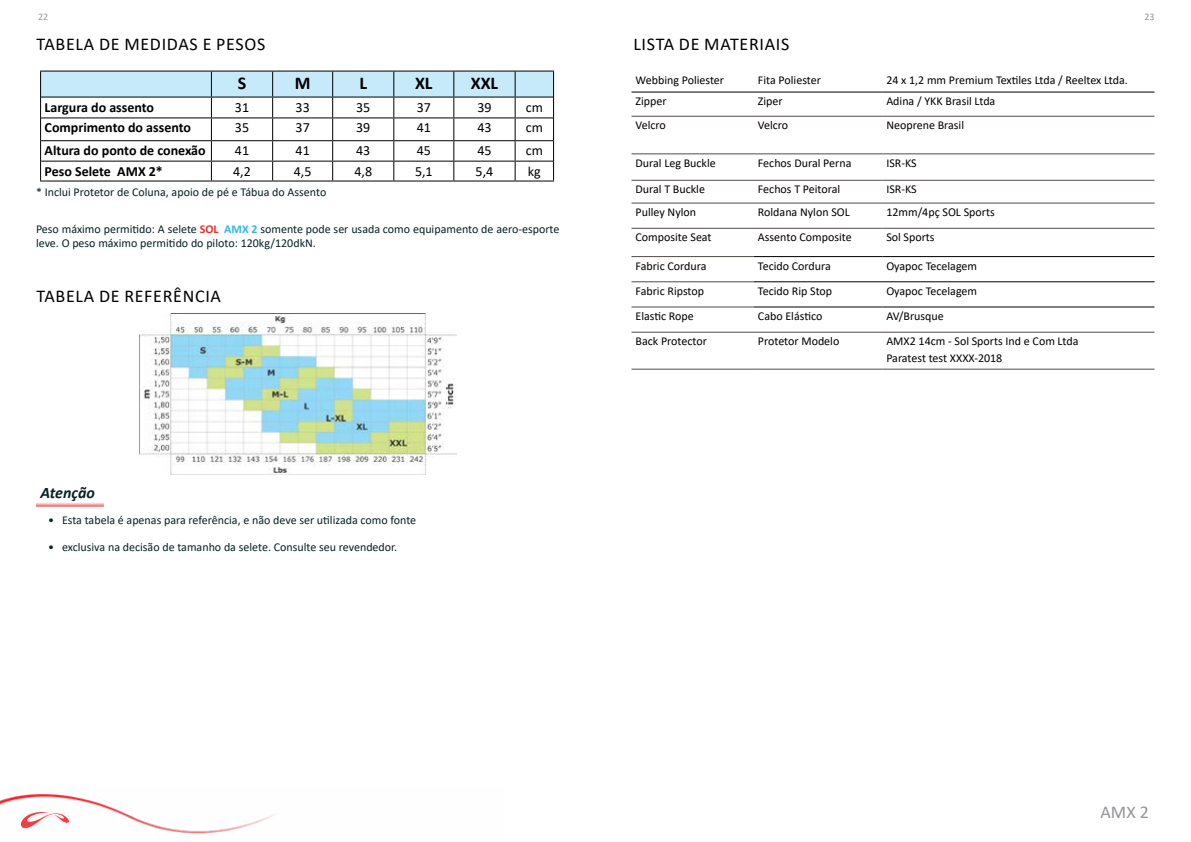
<style>
.page{position:relative;width:1191px;height:842px;background:#fff}
.page>*{position:absolute;margin:0;border:0;box-sizing:border-box;transform-origin:0 0}
.t1{font:18px "Calibri";letter-spacing:.04em;color:#000}
.t2{font:700 18px "Calibri";color:#000}
.t3{font:18px "Calibri";color:#939598}
.t4{font:italic 700 16px "Calibri";letter-spacing:-.005em;color:#062224}
.t5{font:700 14px "Calibri";color:#000}
.t6{font:14px "Calibri";color:#000}
.t7{font:12px/16.4px "Calibri";color:#000}
.t8{font:12px/14.4px "Calibri";color:#062224}
.t9{font:10px "Calibri";color:#939598}
.s1{font-weight:700;color:#ee2d2f}
.s2{font-weight:700;color:#32b6e9}
</style>
<div class="page">
<img style="left:0;top:793px;width:274px;height:41px">
<img style="left:21px;top:812px;width:48px;height:16px">
<hr style="left:40px;top:181px;width:171px;height:1px;background:#000">
<hr style="left:211px;top:181px;width:62px;height:1px;background:#000">
<hr style="left:273px;top:181px;width:60px;height:1px;background:#000">
<hr style="left:333px;top:181px;width:61px;height:1px;background:#000">
<hr style="left:394px;top:181px;width:60px;height:1px;background:#000">
<hr style="left:454px;top:181px;width:61px;height:1px;background:#000">
<hr style="left:515px;top:181px;width:39px;height:1px;background:#000">
<svg style="left:40px;top:71px;width:514px;height:110px"></svg>
<img style="left:139px;top:314px;width:317px;height:160px">
<svg style="left:36px;top:503px;width:68px;height:4px"></svg>
<hr style="left:631px;top:116px;width:123px;height:1px;background:#524b48">
<hr style="left:754px;top:116px;width:128px;height:1px;background:#524b48">
<hr style="left:882px;top:116px;width:272px;height:1px;background:#524b48">
<hr style="left:631px;top:153px;width:123px;height:1px;background:#524b48">
<hr style="left:754px;top:153px;width:128px;height:1px;background:#524b48">
<hr style="left:882px;top:153px;width:272px;height:1px;background:#524b48">
<hr style="left:631px;top:180px;width:123px;height:1px;background:#524b48">
<hr style="left:754px;top:180px;width:128px;height:1px;background:#524b48">
<hr style="left:882px;top:180px;width:272px;height:1px;background:#524b48">
<hr style="left:631px;top:203px;width:123px;height:1px;background:#524b48">
<hr style="left:754px;top:203px;width:128px;height:1px;background:#524b48">
<hr style="left:882px;top:203px;width:272px;height:1px;background:#524b48">
<hr style="left:631px;top:228px;width:123px;height:1px;background:#524b48">
<hr style="left:754px;top:228px;width:128px;height:1px;background:#524b48">
<hr style="left:882px;top:228px;width:272px;height:1px;background:#524b48">
<hr style="left:631px;top:256px;width:123px;height:1px;background:#524b48">
<hr style="left:631px;top:281px;width:123px;height:1px;background:#524b48">
<hr style="left:631px;top:306px;width:123px;height:1px;background:#524b48">
<hr style="left:631px;top:332px;width:123px;height:1px;background:#524b48">
<hr style="left:754px;top:332px;width:128px;height:1px;background:#524b48">
<hr style="left:882px;top:332px;width:272px;height:1px;background:#524b48">
<hr style="left:631px;top:369px;width:123px;height:1px;background:#524b48">
<hr style="left:754px;top:369px;width:128px;height:1px;background:#524b48">
<hr style="left:882px;top:369px;width:272px;height:1px;background:#524b48">
<hr style="left:631px;top:92px;width:123px;height:1px;background:#000">
<hr style="left:754px;top:92px;width:128px;height:1px;background:#000">
<hr style="left:882px;top:92px;width:272px;height:1px;background:#000">
<hr style="left:754px;top:256px;width:128px;height:1px;background:#000">
<hr style="left:882px;top:256px;width:272px;height:1px;background:#000">
<hr style="left:754px;top:281px;width:128px;height:1px;background:#000">
<hr style="left:882px;top:281px;width:272px;height:1px;background:#000">
<hr style="left:754px;top:306px;width:128px;height:1px;background:#000">
<hr style="left:882px;top:306px;width:272px;height:1px;background:#000">
<p class="t9" style="left:38px;top:9px;width:12px">22</p>
<p class="t9" style="left:1144px;top:9px;width:12px">23</p>
<h1 class="t1" style="left:36px;top:31px;width:230px">TABELA DE MEDIDAS E PESOS</h1>
<h1 class="t2" style="left:238px;top:70px;width:10px">S</h1>
<h1 class="t2" style="left:295px;top:70px;width:17px">M</h1>
<h1 class="t2" style="left:359px;top:70px;width:9px">L</h1>
<h1 class="t2" style="left:415px;top:70px;width:19px">XL</h1>
<h1 class="t2" style="left:471px;top:70px;width:29px">XXL</h1>
<p class="t5" style="left:45px;top:97px;width:111px">Largura do assento</p>
<p class="t6" style="left:235px;top:97px;width:16px">31</p>
<p class="t6" style="left:295px;top:97px;width:16px">33</p>
<p class="t6" style="left:356px;top:97px;width:16px">35</p>
<p class="t6" style="left:417px;top:97px;width:16px">37</p>
<p class="t6" style="left:477px;top:97px;width:16px">39</p>
<p class="t6" style="left:526px;top:97px;width:19px">cm</p>
<p class="t5" style="left:45px;top:118px;width:148px">Comprimento do assento</p>
<p class="t6" style="left:235px;top:118px;width:16px">35</p>
<p class="t6" style="left:295px;top:118px;width:16px">37</p>
<p class="t6" style="left:356px;top:118px;width:16px">39</p>
<p class="t6" style="left:417px;top:118px;width:16px">41</p>
<p class="t6" style="left:477px;top:118px;width:16px">43</p>
<p class="t6" style="left:526px;top:118px;width:19px">cm</p>
<p class="t5" style="left:45px;top:141px;width:163px">Altura do ponto de conexão</p>
<p class="t6" style="left:235px;top:141px;width:16px">41</p>
<p class="t6" style="left:295px;top:141px;width:16px">41</p>
<p class="t6" style="left:356px;top:141px;width:16px">43</p>
<p class="t6" style="left:417px;top:141px;width:16px">45</p>
<p class="t6" style="left:477px;top:141px;width:16px">45</p>
<p class="t6" style="left:526px;top:141px;width:19px">cm</p>
<p class="t5" style="left:45px;top:161px;width:120px">Peso Selete AMX 2*</p>
<p class="t6" style="left:233px;top:161px;width:19px">4,2</p>
<p class="t6" style="left:294px;top:161px;width:19px">4,5</p>
<p class="t6" style="left:354px;top:161px;width:19px">4,8</p>
<p class="t6" style="left:415px;top:161px;width:19px">5,1</p>
<p class="t6" style="left:475px;top:161px;width:19px">5,4</p>
<p class="t6" style="left:528px;top:161px;width:14px">kg</p>
<p class="t8" style="left:36px;top:185px;width:292px">* Inclui Protetor de Coluna, apoio de pé e Tábua do Assento</p>
<p class="t8" style="left:36px;top:221px;width:525px">Peso máximo permitido: A selete <span class="s1">SOL</span> <span class="s2">AMX 2</span> somente pode ser usada como equipamento de aero-esporte leve. O peso máximo permitido do piloto: 120kg/120dkN.</p>
<h1 class="t1" style="left:36px;top:284px;width:186px">TABELA DE REFERÊNCIA</h1>
<h2 class="t4" style="left:41px;top:481px;width:56px">Atenção</h2>
<p class="t8" style="left:48px;top:513px;width:370px">• Esta tabela é apenas para referência, e não deve ser utilizada como fonte</p>
<p class="t8" style="left:48px;top:540px;width:351px">• exclusiva na decisão de tamanho da selete. Consulte seu revendedor.</p>
<h1 class="t1" style="left:633px;top:31px;width:158px">LISTA DE MATERIAIS</h1>
<p class="t7" style="left:635px;top:71px;width:90px">Webbing Poliester</p>
<p class="t7" style="left:758px;top:71px;width:64px">Fita Poliester</p>
<p class="t7" style="left:886px;top:71px;width:243px">24 x 1,2 mm Premium Textiles Ltda / Reeltex Ltda.</p>
<p class="t7" style="left:635px;top:93px;width:33px">Zipper</p>
<p class="t7" style="left:758px;top:93px;width:26px">Ziper</p>
<p class="t7" style="left:886px;top:93px;width:111px">Adina / YKK Brasil Ltda</p>
<p class="t7" style="left:635px;top:117px;width:32px">Velcro</p>
<p class="t7" style="left:758px;top:117px;width:32px">Velcro</p>
<p class="t7" style="left:886px;top:117px;width:79px">Neoprene Brasil</p>
<p class="t7" style="left:635px;top:154px;width:82px">Dural Leg Buckle</p>
<p class="t7" style="left:758px;top:154px;width:95px">Fechos Dural Perna</p>
<p class="t7" style="left:886px;top:154px;width:32px">ISR-KS</p>
<p class="t7" style="left:635px;top:181px;width:71px">Dural T Buckle</p>
<p class="t7" style="left:758px;top:181px;width:84px">Fechos T Peitoral</p>
<p class="t7" style="left:886px;top:181px;width:32px">ISR-KS</p>
<p class="t7" style="left:635px;top:204px;width:62px">Pulley Nylon</p>
<p class="t7" style="left:758px;top:204px;width:93px">Roldana Nylon SOL</p>
<p class="t7" style="left:886px;top:204px;width:110px">12mm/4pç SOL Sports</p>
<p class="t7" style="left:635px;top:229px;width:78px">Composite Seat</p>
<p class="t7" style="left:758px;top:229px;width:95px">Assento Composite</p>
<p class="t7" style="left:886px;top:229px;width:50px">Sol Sports</p>
<p class="t7" style="left:635px;top:257px;width:73px">Fabric Cordura</p>
<p class="t7" style="left:758px;top:257px;width:74px">Tecido Cordura</p>
<p class="t7" style="left:886px;top:257px;width:92px">Oyapoc Tecelagem</p>
<p class="t7" style="left:635px;top:282px;width:70px">Fabric Ripstop</p>
<p class="t7" style="left:758px;top:282px;width:76px">Tecido Rip Stop</p>
<p class="t7" style="left:886px;top:282px;width:92px">Oyapoc Tecelagem</p>
<p class="t7" style="left:635px;top:307px;width:60px">Elastic Rope</p>
<p class="t7" style="left:758px;top:307px;width:66px">Cabo Elástico</p>
<p class="t7" style="left:886px;top:307px;width:59px">AV/Brusque</p>
<p class="t7" style="left:635px;top:333px;width:73px">Back Protector</p>
<p class="t7" style="left:758px;top:333px;width:83px">Protetor Modelo</p>
<p class="t7" style="left:886px;top:333px;width:194px">AMX2 14cm - Sol Sports Ind e Com Ltda<br>Paratest test XXXX-2018</p>
<h1 class="t3" style="left:1100px;top:799px;width:50px">AMX 2</h1>
</div>
